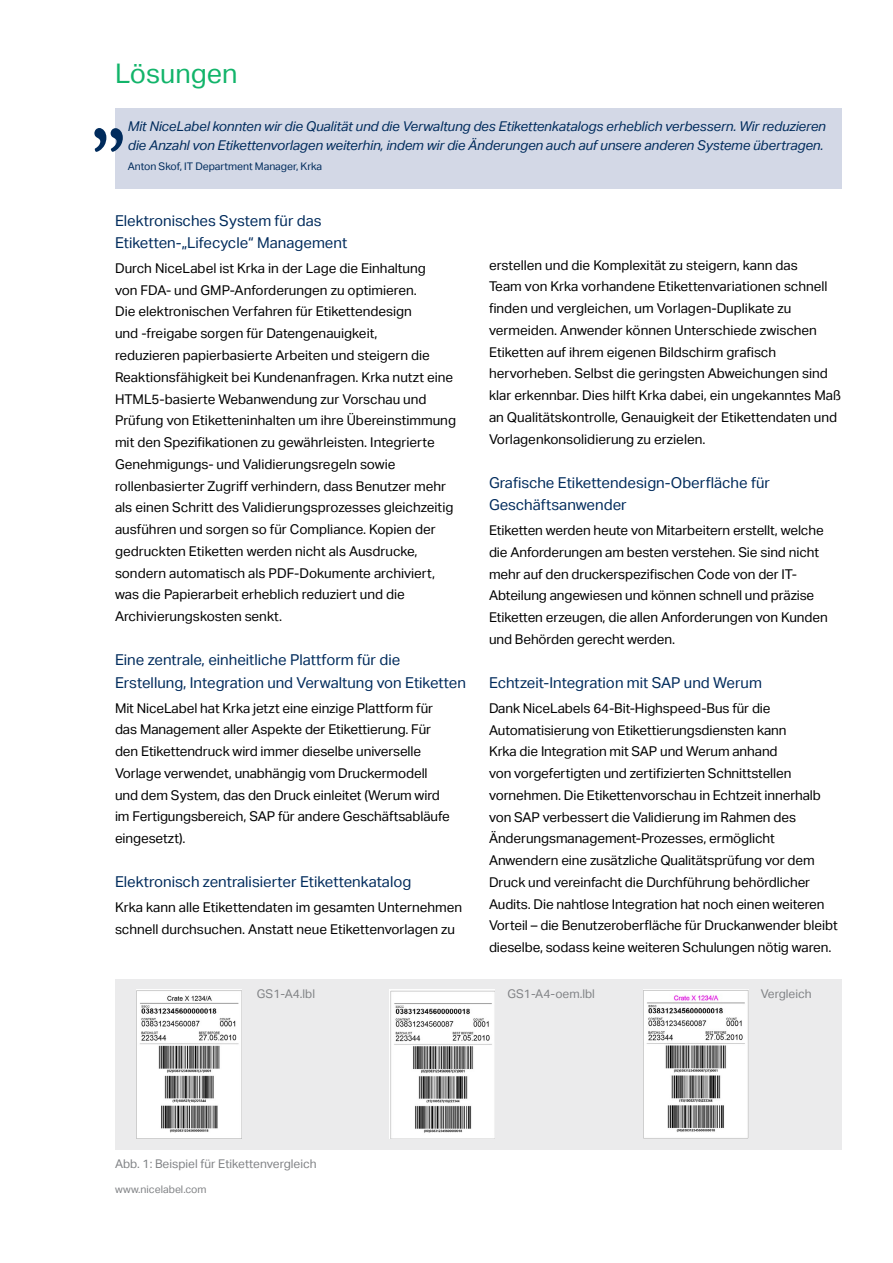
<style>
.page{position:relative;width:893px;height:1263px;background:#fff}
.page>*{position:absolute;margin:0;border:0;box-sizing:border-box;transform-origin:0 0}
.t1{font:27px "Aktiv Grotesk";color:#12b46a}
.t2{font:15px/22.5px "Aktiv Grotesk";color:#002b5c}
.t3{font:13.5px/21.8px "Aktiv Grotesk";letter-spacing:-.005em;color:#000}
.t4{font:italic 13.5px/19.5px "Aktiv Grotesk";letter-spacing:-.01em;color:#002b5c}
.t5{font:12px "Aktiv Grotesk";color:#808285}
.t6{font:10.5px "Aktiv Grotesk";letter-spacing:-.005em;color:#002b5c}
.t7{font:10.5px "Aktiv Grotesk";color:#808285}
</style>
<div class="page">
<div style="left:115px;top:979px;width:727px;height:170px;background:#ebebec"></div>
<img style="left:137px;top:990px;width:105px;height:148px">
<img style="left:390px;top:990px;width:105px;height:148px">
<img style="left:643px;top:990px;width:105px;height:148px">
<div style="left:115px;top:109px;width:727px;height:80px;background:#d3d8e6"></div>
<svg style="left:94px;top:128px;width:29px;height:24px"></svg>
<h1 class="t1" style="left:115px;top:58px;width:124px">Lösungen</h1>
<p class="t4" style="left:128px;top:117px;width:700px">Mit NiceLabel konnten wir die Qualität und die Verwaltung des Etikettenkatalogs erheblich verbessern. Wir reduzieren die Anzahl von Etikettenvorlagen weiterhin, indem wir die Änderungen auch auf unsere anderen Systeme übertragen.</p>
<p class="t6" style="left:128px;top:160px;width:196px">Anton Skof, IT Department Manager, Krka</p>
<p class="t2" style="left:115px;top:209px;width:234px">Elektronisches System für das<br>Etiketten-„Lifecycle“ Management</p>
<p class="t3" style="left:115px;top:257px;width:342px">Durch NiceLabel ist Krka in der Lage die Einhaltung<br>von FDA- und GMP-Anforderungen zu optimieren.<br>Die elektronischen Verfahren für Etikettendesign<br>und -freigabe sorgen für Datengenauigkeit,<br>reduzieren papierbasierte Arbeiten und steigern die Reaktionsfähigkeit bei Kundenanfragen. Krka nutzt eine HTML5-basierte Webanwendung zur Vorschau und Prüfung von Etiketteninhalten um ihre Übereinstimmung mit den Spezifikationen zu gewährleisten. Integrierte Genehmigungs- und Validierungsregeln sowie rollenbasierter Zugriff verhindern, dass Benutzer mehr als einen Schritt des Validierungsprozesses gleichzeitig ausführen und sorgen so für Compliance. Kopien der gedruckten Etiketten werden nicht als Ausdrucke, sondern automatisch als PDF-Dokumente archiviert, was die Papierarbeit erheblich reduziert und die Archivierungskosten senkt.</p>
<p class="t2" style="left:115px;top:649px;width:352px">Eine zentrale, einheitliche Plattform für die<br>Erstellung, Integration und Verwaltung von Etiketten</p>
<p class="t3" style="left:115px;top:697px;width:336px">Mit NiceLabel hat Krka jetzt eine einzige Plattform für das Management aller Aspekte der Etikettierung. Für den Etikettendruck wird immer dieselbe universelle Vorlage verwendet, unabhängig vom Druckermodell und dem System, das den Druck einleitet (Werum wird im Fertigungsbereich, SAP für andere Geschäftsabläufe eingesetzt).</p>
<p class="t2" style="left:115px;top:871px;width:298px">Elektronisch zentralisierter Etikettenkatalog</p>
<p class="t3" style="left:115px;top:896px;width:349px">Krka kann alle Etikettendaten im gesamten Unternehmen schnell durchsuchen. Anstatt neue Etikettenvorlagen zu</p>
<p class="t3" style="left:489px;top:254px;width:353px">erstellen und die Komplexität zu steigern, kann das<br>Team von Krka vorhandene Etikettenvariationen schnell finden und vergleichen, um Vorlagen-Duplikate zu vermeiden. Anwender können Unterschiede zwischen Etiketten auf ihrem eigenen Bildschirm grafisch hervorheben. Selbst die geringsten Abweichungen sind klar erkennbar. Dies hilft Krka dabei, ein ungekanntes Maß an Qualitätskontrolle, Genauigkeit der Etikettendaten und Vorlagenkonsolidierung zu erzielen.</p>
<p class="t2" style="left:489px;top:471px;width:282px">Grafische Etikettendesign-Oberfläche für<br>Geschäftsanwender</p>
<p class="t3" style="left:489px;top:520px;width:340px">Etiketten werden heute von Mitarbeitern erstellt, welche die Anforderungen am besten verstehen. Sie sind nicht mehr auf den druckerspezifischen Code von der IT-Abteilung angewiesen und können schnell und präzise Etiketten erzeugen, die allen Anforderungen von Kunden und Behörden gerecht werden.</p>
<p class="t2" style="left:489px;top:672px;width:274px">Echtzeit-Integration mit SAP und Werum</p>
<p class="t3" style="left:489px;top:697px;width:350px">Dank NiceLabels 64-Bit-Highspeed-Bus für die Automatisierung von Etikettierungsdiensten kann<br>Krka die Integration mit SAP und Werum anhand<br>von vorgefertigten und zertifizierten Schnittstellen vornehmen. Die Etikettenvorschau in Echtzeit innerhalb von SAP verbessert die Validierung im Rahmen des Änderungsmanagement-Prozesses, ermöglicht Anwendern eine zusätzliche Qualitätsprüfung vor dem Druck und vereinfacht die Durchführung behördlicher Audits. Die nahtlose Integration hat noch einen weiteren Vorteil – die Benutzeroberfläche für Druckanwender bleibt dieselbe, sodass keine weiteren Schulungen nötig waren.</p>
<p class="t5" style="left:257px;top:987px;width:60px">GS1-A4.lbl</p>
<p class="t5" style="left:507px;top:987px;width:89px">GS1-A4-oem.lbl</p>
<p class="t5" style="left:761px;top:987px;width:52px">Vergleich</p>
<p class="t5" style="left:115px;top:1157px;width:203px">Abb. 1: Beispiel für Etikettenvergleich</p>
<p class="t7" style="left:115px;top:1183px;width:93px">www.nicelabel.com</p>
</div>
